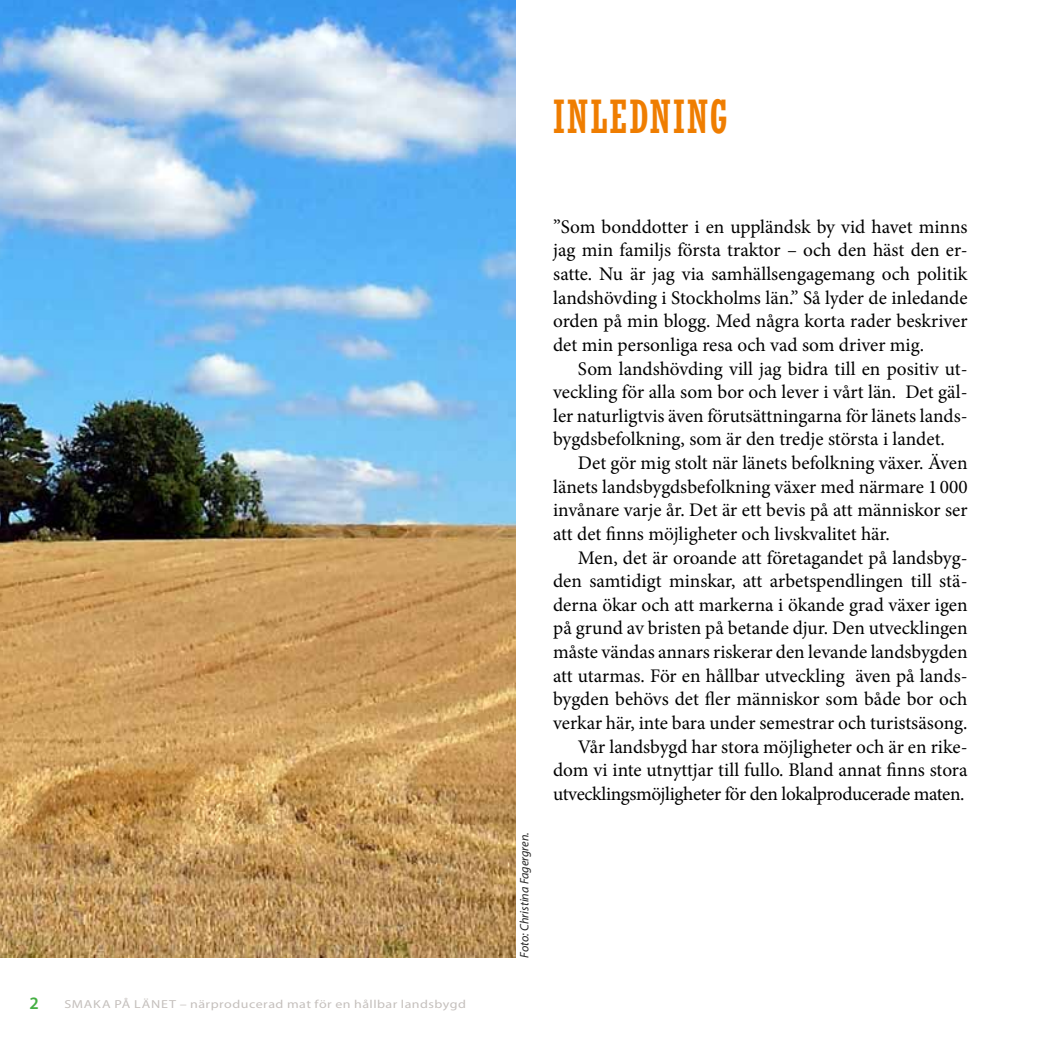
<style>
.page{position:relative;width:1042px;height:1042px;background:#fff}
.page>*{position:absolute;margin:0;border:0;box-sizing:border-box;transform-origin:0 0}
.t1{font:condensed 45.5px "Rockwell";letter-spacing:.04em;color:#ef7d00}
.t2{font:19.25px/23.6px "Minion Pro";letter-spacing:-.005em;color:#000;text-align:justify}
.t3{font:600 17.5px "Myriad Pro";color:#45af43}
.t4{font:italic 12.25px "Myriad Pro";color:#282828}
.t5{font:11.55px "Myriad Pro";letter-spacing:.035em;color:#c5c0bd;scale:1.2 1}
</style>
<div class="page">
<img style="left:0;top:0;width:515px;height:957px">
<p class="t3" style="left:30px;top:992px;width:11px">2</p>
<p class="t5" style="left:64px;top:996px;width:336px">SMAKA PÅ LÄNET – närproducerad mat för en hållbar landsbygd</p>
<h1 class="t1" style="left:553px;top:91px;width:176px">INLEDNING</h1>
<p class="t4" style="left:517px;top:957px;width:127px;rotate:-90deg">Foto: Christina Fagergren.</p>
<p class="t2" style="left:553px;top:215px;width:416px">”Som bonddotter i en uppländsk by vid havet minns jag min familjs första traktor – och den häst den er&shy;satte. Nu är jag via samhällsengagemang och politik landshövding i Stockholms län.” Så lyder de inledande orden på min blogg. Med några korta rader beskriver det min personliga resa och vad som driver mig.</p>
<p class="t2" style="left:553px;top:357px;width:416px;text-indent:25px">Som landshövding vill jag bidra till en positiv ut&shy;veckling för alla som bor och lever i vårt län. Det gäl&shy;ler naturligtvis även förutsättningarna för länets lands&shy;bygdsbefolkning, som är den tredje största i landet.</p>
<p class="t2" style="left:553px;top:451px;width:416px;text-indent:25px">Det gör mig stolt när länets befolkning växer. Även länets landsbygdsbefolkning växer med närmare 1 000 invånare varje år. Det är ett bevis på att människor ser att det finns möjligheter och livskvalitet här.</p>
<p class="t2" style="left:553px;top:546px;width:416px;text-align:right">Men, det är oroande att företagandet på landsbyg&shy;den samtidigt minskar, att arbetspendlingen till stä&shy;derna ökar och att markerna i ökande grad växer igen på grund av bristen på betande djur. Den utvecklingen måste vändas annars riskerar den levande landsbygden att utarmas. För en hållbar utveckling även på lands&shy;bygden behövs det fler människor som både bor och verkar här, inte bara under semestrar och turistsäsong.<br>Vår landsbygd har stora möjligheter och är en rike&shy;dom vi inte utnyttjar till fullo. Bland annat finns stora utvecklingsmöjligheter för den lokalproducerade maten.</p>
</div>
